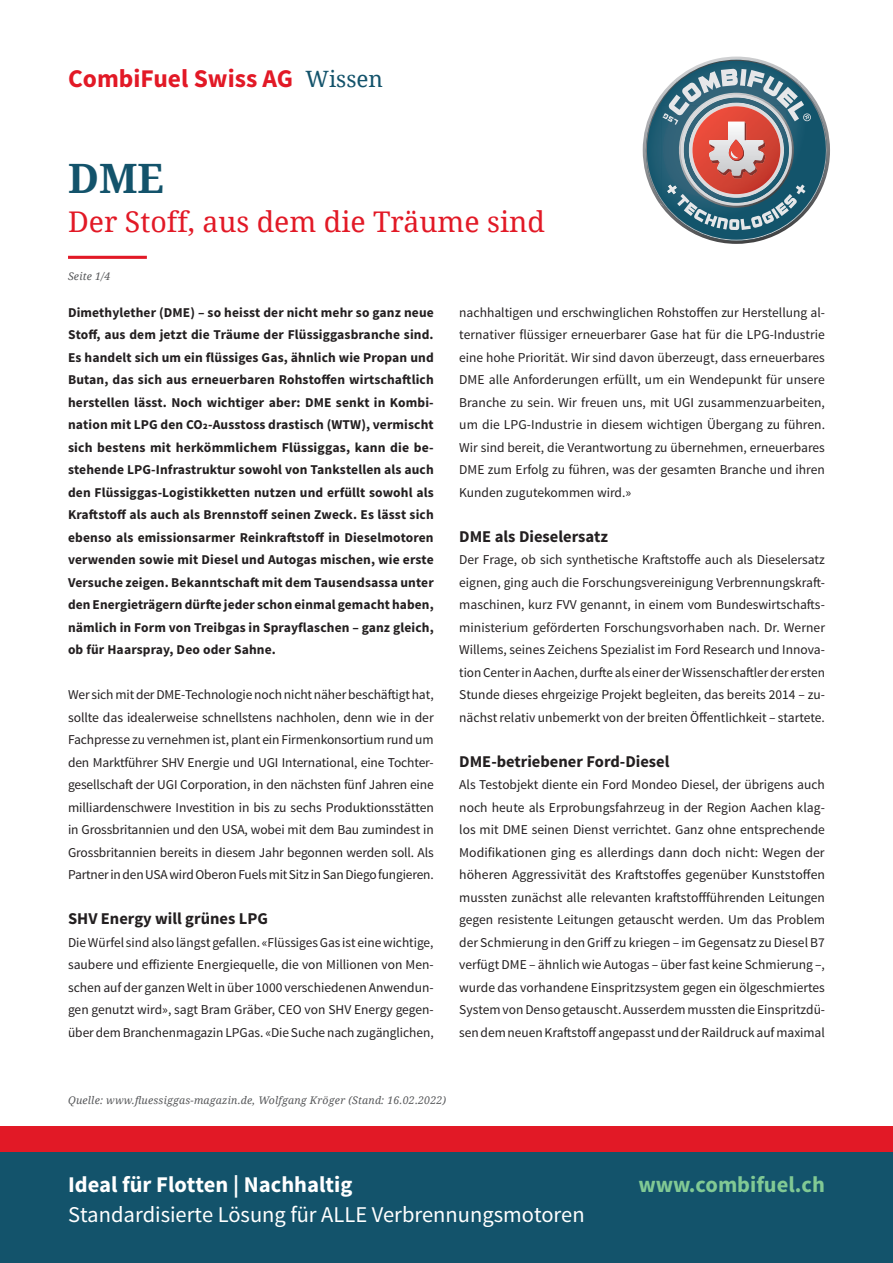
<style>
.page{position:relative;width:893px;height:1263px;background:#fff}
.page>*{position:absolute;margin:0;border:0;box-sizing:border-box;transform-origin:0 0}
.t1{font:700 40.5px "Droid Serif";color:#13536b}
.t2{font:28.5px "Droid Serif";color:#e21926}
.t3{font:700 25.5px "Source Sans Pro";color:#e21926}
.t4{font:22.5px "Source Sans Pro";color:#fff}
.t5{font:700 22.5px "Source Sans Pro";color:#fff}
.t6{font:700 22.5px "Source Sans Pro";color:#81c994}
.t7{font:22.5px "Droid Serif";color:#13536b}
.t8{font:700 16.5px "Source Sans Pro";color:#231f20}
.t9{font:13.5px/22.5px "Source Sans Pro";color:#231f20;text-align:justify}
.t10{font:700 13.5px/22.5px "Source Sans Pro";letter-spacing:.01em;color:#231f20;text-align:justify}
.t11{font:italic 10.5px "Droid Serif";letter-spacing:.02em;color:#57585a}
</style>
<div class="page">
<div style="left:0;top:1151px;width:893px;height:112px;background:#13536b"></div>
<div style="left:0;top:1127px;width:893px;height:25px;background:#e21926"></div>
<hr style="left:68px;top:256px;width:79px;height:3px;background:#e21926">
<svg style="left:643px;top:57px;width:187px;height:187px"></svg>
<h3 class="t3" style="left:68px;top:62px;width:227px">CombiFuel Swiss AG</h3>
<h3 class="t7" style="left:305px;top:63px;width:79px">Wissen</h3>
<h1 class="t1" style="left:68px;top:150px;width:98px">DME</h1>
<h2 class="t2" style="left:68px;top:202px;width:479px">Der Stoff, aus dem die Träume sind</h2>
<p class="t11" style="left:68px;top:269px;width:44px">Seite 1/4</p>
<p class="t10" style="left:68px;top:301px;width:367px">Dimethylether (DME) – so heisst der nicht mehr so ganz neue Stoff, aus dem jetzt die Träume der Flüssiggasbranche sind.<br>Es handelt sich um ein flüssiges Gas, ähnlich wie Propan und Butan, das sich aus erneuerbaren Rohstoffen wirtschaftlich herstellen lässt. Noch wichtiger aber: DME senkt in Kombi&shy;nation mit LPG den CO2-Ausstoss drastisch (WTW), vermischt sich bestens mit herkömmlichem Flüssiggas, kann die be&shy;stehende LPG-Infrastruktur sowohl von Tankstellen als auch den Flüssiggas-Logistikketten nutzen und erfüllt sowohl als Kraftstoff als auch als Brennstoff seinen Zweck. Es lässt sich ebenso als emissionsarmer Reinkraftstoff in Dieselmotoren verwenden sowie mit Diesel und Autogas mischen, wie erste Versuche zeigen. Bekanntschaft mit dem Tausendsassa unter den Energieträgern dürfte jeder schon einmal gemacht haben, nämlich in Form von Treibgas in Sprayflaschen – ganz gleich, ob für Haarspray, Deo oder Sahne.</p>
<p class="t9" style="left:68px;top:684px;width:367px">Wer sich mit der DME-Technologie noch nicht näher beschäftigt hat, sollte das idealerweise schnellstens nachholen, denn wie in der Fachpresse zu vernehmen ist, plant ein Firmenkonsortium rund um den Marktführer SHV Energie und UGI International, eine Tochter&shy;gesellschaft der UGI Corporation, in den nächsten fünf Jahren eine milliardenschwere Investition in bis zu sechs Produktionsstätten in Grossbritannien und den USA, wobei mit dem Bau zumindest in Grossbritannien bereits in diesem Jahr begonnen werden soll. Als Partner in den USA wird Oberon Fuels mit Sitz in San Diego fungieren.</p>
<p class="t8" style="left:68px;top:908px;width:201px">SHV Energy will grünes LPG</p>
<p class="t9" style="left:68px;top:931px;width:367px">Die Würfel sind also längst gefallen. «Flüssiges Gas ist eine wichtige, saubere und effiziente Energiequelle, die von Millionen von Men&shy;schen auf der ganzen Welt in über 1000 verschiedenen Anwendun&shy;gen genutzt wird», sagt Bram Gräber, CEO von SHV Energy gegen&shy;über dem Branchenmagazin LPGas. «Die Suche nach zugänglichen,</p>
<p class="t9" style="left:459px;top:301px;width:367px">nachhaltigen und erschwinglichen Rohstoffen zur Herstellung al&shy;ternativer flüssiger erneuerbarer Gase hat für die LPG-Industrie eine hohe Priorität. Wir sind davon überzeugt, dass erneuerbares DME alle Anforderungen erfüllt, um ein Wendepunkt für unsere Branche zu sein. Wir freuen uns, mit UGI zusammenzuarbeiten, um die LPG-Industrie in diesem wichtigen Übergang zu führen.<br>Wir sind bereit, die Verantwortung zu übernehmen, erneuerbares DME zum Erfolg zu führen, was der gesamten Branche und ihren Kunden zugutekommen wird.»</p>
<p class="t8" style="left:459px;top:526px;width:150px">DME als Dieselersatz</p>
<p class="t9" style="left:459px;top:549px;width:367px">Der Frage, ob sich synthetische Kraftstoffe auch als Dieselersatz eignen, ging auch die Forschungsvereinigung Verbrennungskraft&shy;maschinen, kurz FVV genannt, in einem vom Bundeswirtschafts&shy;ministerium geförderten Forschungsvorhaben nach. Dr. Werner Willems, seines Zeichens Spezialist im Ford Research und Innova&shy;tion Center in Aachen, durfte als einer der Wissenschaftler der ersten Stunde dieses ehrgeizige Projekt begleiten, das bereits 2014 – zu&shy;nächst relativ unbemerkt von der breiten Öffentlichkeit – startete.</p>
<p class="t8" style="left:459px;top:751px;width:212px">DME-betriebener Ford-Diesel</p>
<p class="t9" style="left:459px;top:774px;width:367px">Als Testobjekt diente ein Ford Mondeo Diesel, der übrigens auch noch heute als Erprobungsfahrzeug in der Region Aachen klag&shy;los mit DME seinen Dienst verrichtet. Ganz ohne entsprechende Modifikationen ging es allerdings dann doch nicht: Wegen der höheren Aggressivität des Kraftstoffes gegenüber Kunststoffen mussten zunächst alle relevanten kraftstoffführenden Leitungen gegen resistente Leitungen getauscht werden. Um das Problem der Schmierung in den Griff zu kriegen – im Gegensatz zu Diesel B7 verfügt DME – ähnlich wie Autogas – über fast keine Schmierung –, wurde das vorhandene Einspritzsystem gegen ein ölgeschmiertes System von Denso getauscht. Ausserdem mussten die Einspritzdü&shy;sen dem neuen Kraftstoff angepasst und der Raildruck auf maximal</p>
<p class="t11" style="left:68px;top:1093px;width:380px">Quelle: www.fluessiggas-magazin.de, Wolfgang Kröger (Stand: 16.02.2022)</p>
<h3 class="t5" style="left:68px;top:1170px;width:286px">Ideal für Flotten | Nachhaltig</h3>
<h3 class="t4" style="left:68px;top:1201px;width:518px">Standardisierte Lösung für ALLE Verbrennungsmotoren</h3>
<h3 class="t6" style="left:638px;top:1170px;width:188px">www.combifuel.ch</h3>
</div>
